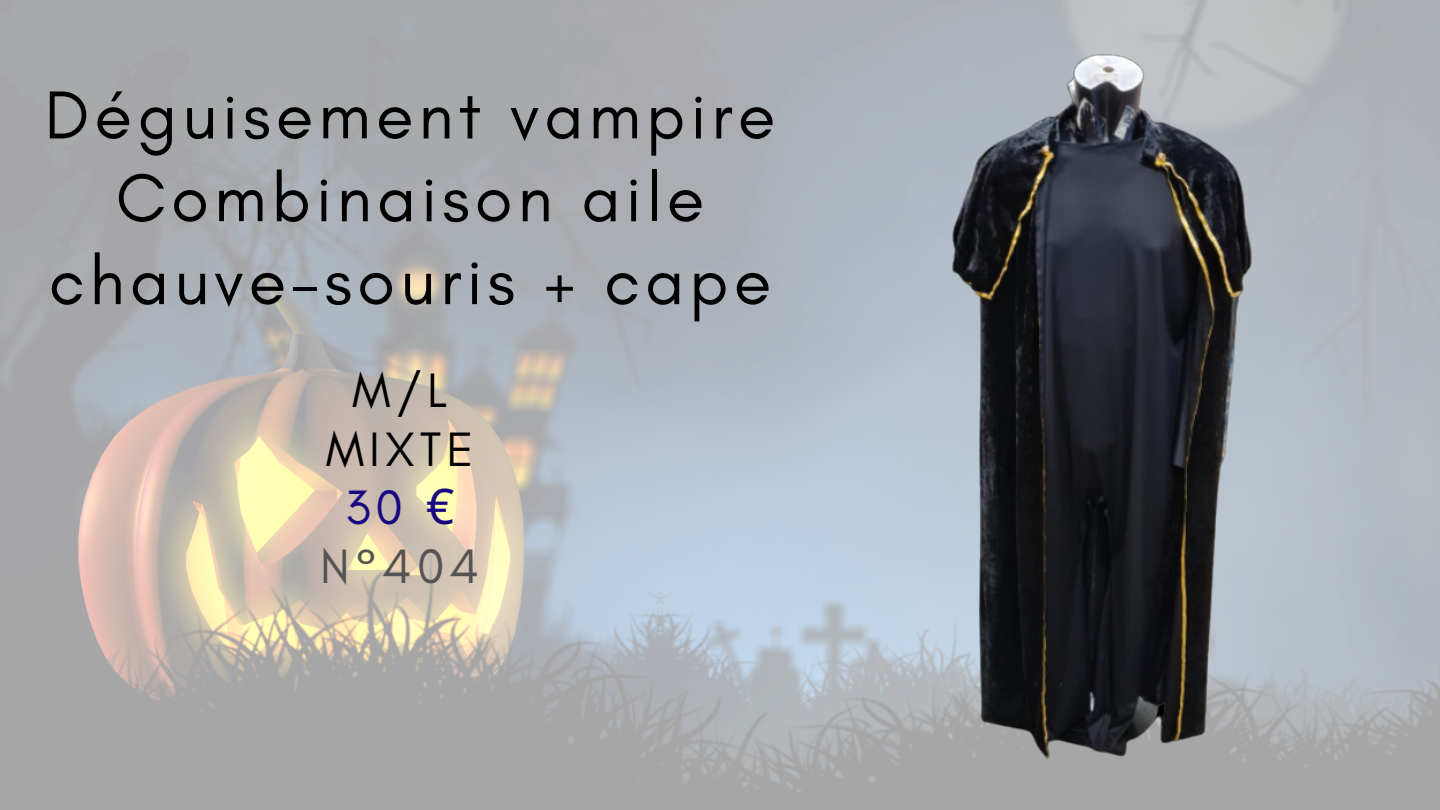
<style>
.page{position:relative;width:1440px;height:810px;background:#fff}
.page>*{position:absolute;margin:0;border:0;box-sizing:border-box;transform-origin:0 0}
.t1{font:69px/82.8px "Glacial Indifference";letter-spacing:.07em;color:#000;text-align:center}
.t2{font:49.2px "Glacial Indifference";letter-spacing:.1em;color:#000}
.t3{font:49.2px "Glacial Indifference";color:#545454}
.t4{font:49.2px "Glacial Indifference";color:#180782}
.s1{font-family:"Noto Sans"}
</style>
<div class="page">
<img style="left:867px;top:0;width:453px;height:810px">
<h1 class="t1" style="left:45px;top:73px;width:732px">Déguisement vampire<br>Combinaison aile chauve-souris + cape</h1>
<p class="t2" style="left:352px;top:361px;width:96px">M/L</p>
<p class="t2" style="left:326px;top:419px;width:149px">MIXTE</p>
<p class="t4" style="left:345px;top:478px;width:111px">30 <span class="s1">€</span></p>
<p class="t3" style="left:320px;top:536px;width:161px">N°404</p>
</div>
